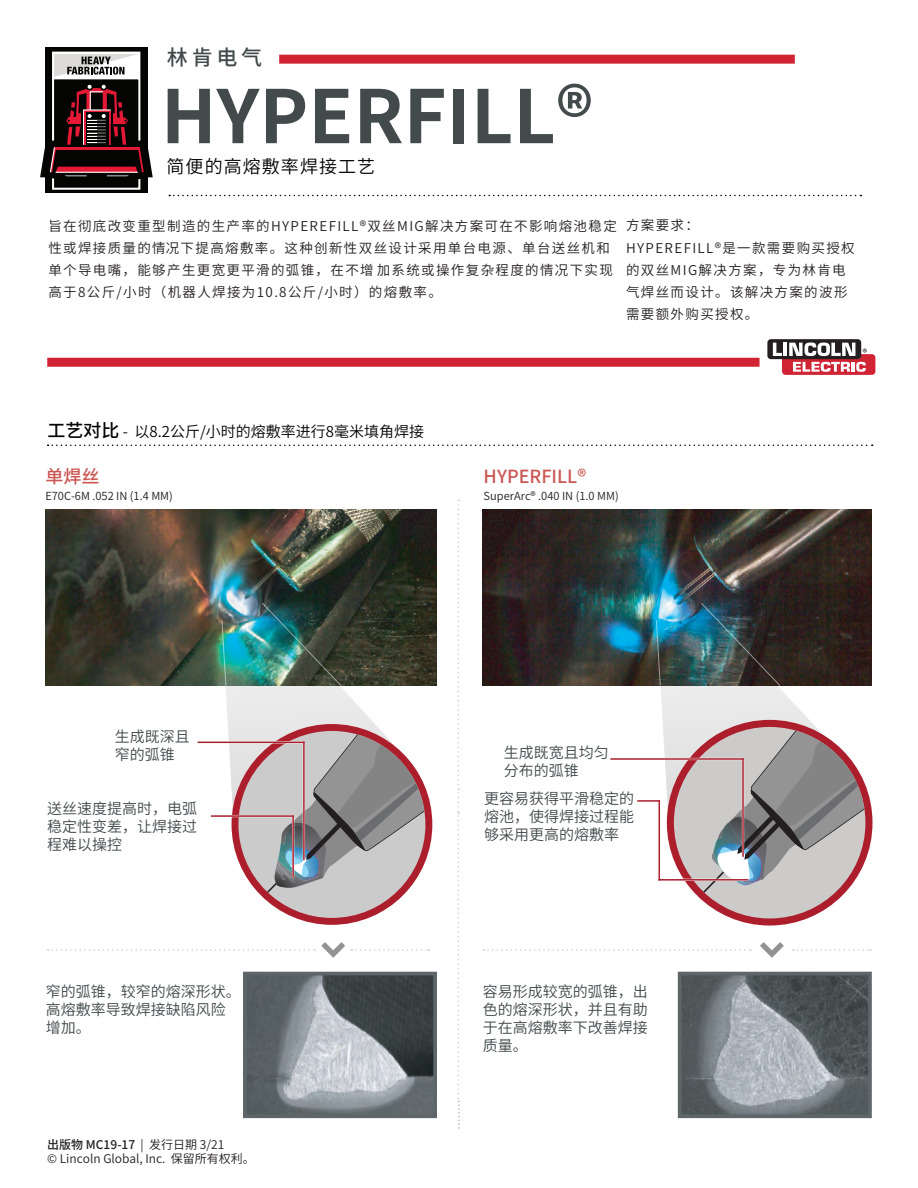
<style>
.page{position:relative;width:918px;height:1188px;background:#fff}
.page>*{position:absolute;margin:0;border:0;box-sizing:border-box;transform-origin:0 0}
.t1{font:700 73.5px "Source Han Sans CN";color:#424a4b}
.t2{font:500 21px "Source Han Sans CN";color:#424a4b}
.t3{font:500 18.15px "Source Han Sans CN";color:#ca5753}
.t4{font:18px "Source Han Sans CN";letter-spacing:.06em;color:#040503}
.t5{font:15px/18px "Source Han Sans CN";color:#424a4b}
.t6{font:15px "Source Han Sans CN";color:#040503}
.t7{font:13.5px/22.2px "Source Han Sans CN";letter-spacing:.1em;color:#231f20}
.t8{font:12px/14.4px "Source Han Sans CN";color:#231f20}
.t9{font:11.1px "Source Han Sans CN";color:#231f20}
.s1{font-weight:500;font-size:18px}
.s2{font-weight:500}
</style>
<div class="page">
<img style="left:483px;top:510px;width:389px;height:176px">
<img style="left:46px;top:510px;width:391px;height:176px">
<svg style="left:667px;top:720px;width:206px;height:206px"></svg>
<div style="left:767px;top:339px;width:94px;height:20px;background:linear-gradient(to right,#231f20,#231f20);border-radius:4px"></div>
<svg style="left:773px;top:343px;width:102px;height:32px"></svg>
<div style="left:279px;top:55px;width:516px;height:9px;background:#d02333"></div>
<div style="left:47px;top:358px;width:713px;height:9px;background:#d02333"></div>
<div style="left:45px;top:47px;width:102px;height:146px;background:#040503"></div>
<svg style="left:40px;top:51px;width:113px;height:140px"></svg>
<svg style="left:458px;top:500px;width:1px;height:629px"></svg>
<svg style="left:169px;top:195px;width:692px;height:1px"></svg>
<img style="left:248px;top:977px;width:184px;height:136px">
<div style="left:243px;top:972px;width:194px;height:146px;border:4px solid #5e666a"></div>
<img style="left:683px;top:977px;width:184px;height:136px">
<div style="left:678px;top:972px;width:194px;height:146px;border:4px solid #5e666a"></div>
<svg style="left:321px;top:942px;width:24px;height:16px"></svg>
<svg style="left:760px;top:942px;width:24px;height:16px"></svg>
<svg style="left:48px;top:445px;width:825px;height:1px"></svg>
<svg style="left:48px;top:949px;width:267px;height:2px"></svg>
<svg style="left:351px;top:949px;width:78px;height:2px"></svg>
<svg style="left:793px;top:949px;width:78px;height:2px"></svg>
<svg style="left:483px;top:949px;width:268px;height:2px"></svg>
<hr style="left:198px;top:742px;width:107px;height:1px;background:#ab1e2c">
<hr style="left:211px;top:815px;width:83px;height:2px;background:#ab1e2c">
<hr style="left:610px;top:758px;width:134px;height:2px;background:#ab1e2c">
<hr style="left:637px;top:800px;width:23px;height:2px;background:#ab1e2c">
<img style="left:656px;top:602px;width:209px;height:316px">
<img style="left:221px;top:602px;width:204px;height:316px">
<p class="t2" style="left:167px;top:46px;width:97px">林肯电气</p>
<p class="t1" style="left:161px;top:75px;width:434px">HYPERFILL®</p>
<p class="t4" style="left:167px;top:156px;width:210px">简便的高熔敷率焊接工艺</p>
<p class="t7" style="left:48px;top:215px;width:570px">旨在彻底改变重型制造的生产率的HYPEREFILL®双丝MIG解决方案可在不影响熔池稳定性或焊接质量的情况下提高熔敷率。这种创新性双丝设计采用单台电源、单台送丝机和单个导电嘴，能够产生更宽更平滑的弧锥，在不增 加系统或操作复杂程度的情况下实现高于8公斤/小时（机器人焊接为10.8公斤/小时）的熔敷率。</p>
<p class="t7" style="left:626px;top:215px;width:230px">方案要求：<br>HYPEREFILL®是一款需要购买授权的双丝MIG解决方案，专为林肯电气焊丝而设计。该解决方案的波形需要额外购买授权。</p>
<p class="t6" style="left:47px;top:423px;width:378px"><span class="s1">工艺对比</span> - 以8.2公斤/小时的熔敷率进行8毫米填角焊接</p>
<p class="t3" style="left:45px;top:466px;width:56px">单焊丝</p>
<p class="t9" style="left:45px;top:489px;width:129px">E70C-6M .052 IN (1.4 MM)</p>
<p class="t9" style="left:484px;top:489px;width:137px">SuperArc® .040 IN (1.0 MM)</p>
<p class="t3" style="left:484px;top:466px;width:104px">HYPERFILL®</p>
<p class="t5" style="left:115px;top:727px;width:76px">生成既深且窄的弧锥</p>
<p class="t5" style="left:47px;top:799px;width:151px;text-align:justify">送丝速度提高时，电弧稳定性变差，让焊接过程难以操控</p>
<p class="t5" style="left:46px;top:983px;width:196px">窄的弧锥，较窄的熔深形状。高熔敷率导致焊接缺陷风险增加。</p>
<p class="t8" style="left:47px;top:1137px;width:209px"><span class="s2">出版物 MC19-17</span> | 发行日期 3/21<br>© Lincoln Global, Inc. 保留所有权利。</p>
<p class="t5" style="left:504px;top:744px;width:106px">生成既宽且均匀分布的弧锥</p>
<p class="t5" style="left:484px;top:789px;width:151px;text-align:justify">更容易获得平滑稳定的熔池，使得焊接过程能够采用更高的熔敷率</p>
<p class="t5" style="left:483px;top:983px;width:166px;text-align:justify">容易形成较宽的弧锥，出色的熔深形状，并且有助于在高熔敷率下改善焊接质量。</p>
</div>
